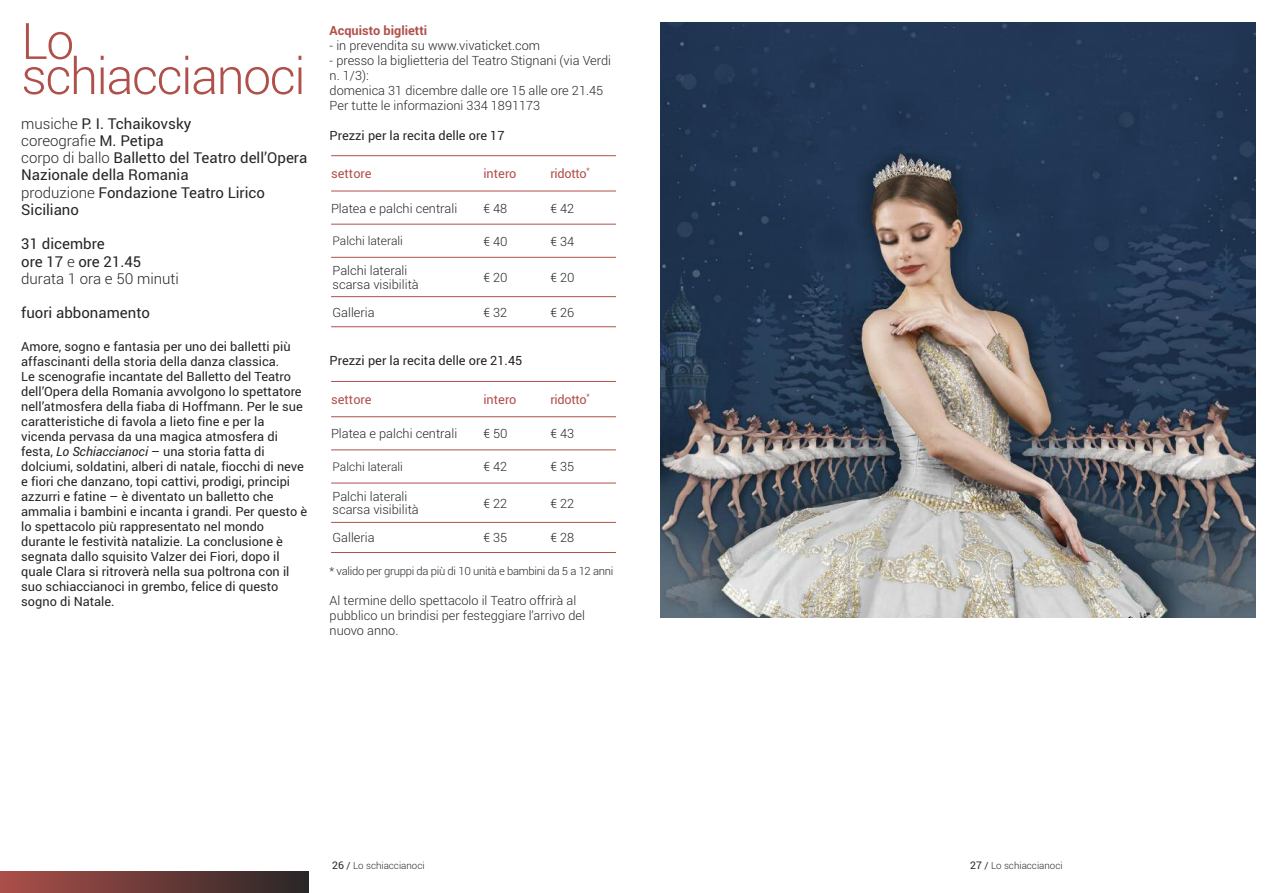
<style>
.page{position:relative;width:1276px;height:893px;background:#fff}
.page>*{position:absolute;margin:0;border:0;box-sizing:border-box;transform-origin:0 0}
.t1{font:300 50.25px "Roboto";letter-spacing:-.03em;color:#b0504a}
.t2{font:15px/17.2px "Roboto";color:#272627}
.t3{font:12.75px/15px "Roboto";color:#272627}
.t4{font:300 12.75px/15px "Roboto";color:#272627}
.t5{font:12.75px "Roboto";color:#b0504a}
.t6{font:12.75px "Roboto Bold OTF";color:#b0504a}
.t7{font:12.75px "Roboto";letter-spacing:-.025em;color:#b0504a}
.t8{font:300 12px "Roboto";color:#272627}
.t9{font:300 11.25px "Roboto";letter-spacing:-.025em;color:#272627}
.t10{font:300 9.75px "Roboto";color:#272627}
.s1{font-weight:300}
.s2{font-style:italic}
.s3{font-weight:400;font-size:10.5px}
.s4{font-weight:400}
</style>
<div class="page">
<img style="left:660px;top:23px;width:595px;height:595px">
<div style="left:0;top:872px;width:308px;height:21px;background:linear-gradient(to right,#ac4f49,#2a2727)"></div>
<hr style="left:331px;top:155px;width:285px;height:1px;background:#b0504a">
<hr style="left:331px;top:191px;width:285px;height:1px;background:#b0504a">
<hr style="left:331px;top:224px;width:285px;height:1px;background:#b0504a">
<hr style="left:331px;top:257px;width:285px;height:1px;background:#b0504a">
<hr style="left:331px;top:296px;width:285px;height:1px;background:#b0504a">
<hr style="left:331px;top:326px;width:285px;height:1px;background:#b0504a">
<hr style="left:331px;top:381px;width:285px;height:1px;background:#b0504a">
<hr style="left:331px;top:416px;width:285px;height:1px;background:#b0504a">
<hr style="left:331px;top:449px;width:285px;height:1px;background:#b0504a">
<hr style="left:331px;top:483px;width:285px;height:1px;background:#b0504a">
<hr style="left:331px;top:522px;width:285px;height:1px;background:#b0504a">
<hr style="left:331px;top:552px;width:285px;height:1px;background:#b0504a">
<h1 class="t1" style="left:21px;top:12px;width:55px">Lo</h1>
<h1 class="t1" style="left:21px;top:47px;width:286px">schiaccianoci</h1>
<p class="t2" style="left:21px;top:115px;width:288px"><span class="s1">musiche</span> P. I. Tchaikovsky<br><span class="s1">coreografie</span> M. Petipa<br><span class="s1">corpo di ballo</span> Balletto del Teatro dell’Opera<br>Nazionale della Romania<br><span class="s1">produzione</span> Fondazione Teatro Lirico<br>Siciliano</p>
<p class="t2" style="left:21px;top:235px;width:159px">31 dicembre<br>ore 17 <span class="s1">e</span> ore 21.45 <span class="s1">durata 1 ora e 50 minuti</span></p>
<p class="t2" style="left:21px;top:304px;width:130px">fuori abbonamento</p>
<p class="t3" style="left:21px;top:339px;width:287px">Amore, sogno e fantasia per uno dei balletti più affascinanti della storia della danza classica.<br>Le scenografie incantate del Balletto del Teatro dell’Opera della Romania avvolgono lo spettatore nell’atmosfera della fiaba di Hoffmann. Per le sue caratteristiche di favola a lieto fine e per la vicenda pervasa da una magica atmosfera di festa, <span class="s2">Lo Schiaccianoci</span> – una storia fatta di dolciumi, soldatini, alberi di natale, fiocchi di neve e fiori che danzano, topi cattivi, prodigi, principi azzurri e fatine – è diventato un balletto che ammalia i bambini e incanta i grandi. Per questo è lo spettacolo più rappresentato nel mondo durante le festività natalizie. La conclusione è segnata dallo squisito Valzer dei Fiori, dopo il quale Clara si ritroverà nella sua poltrona con il suo schiaccianoci in grembo, felice di questo sogno di Natale.</p>
<p class="t6" style="left:330px;top:23px;width:99px">Acquisto biglietti</p>
<p class="t4" style="left:330px;top:38px;width:212px">- in prevendita su www.vivaticket.com</p>
<p class="t4" style="left:330px;top:53px;width:283px">- presso la biglietteria del Teatro Stignani (via Verdi n. 1/3):<br>domenica 31 dicembre dalle ore 15 alle ore 21.45<br>Per tutte le informazioni 334 1891173</p>
<p class="t3" style="left:330px;top:128px;width:176px">Prezzi per la recita delle ore 17</p>
<p class="t5" style="left:331px;top:166px;width:42px">settore</p>
<p class="t5" style="left:483px;top:166px;width:35px">intero</p>
<p class="t7" style="left:550px;top:166px;width:41px">ridotto<sup>*</sup></p>
<p class="t4" style="left:331px;top:201px;width:128px">Platea e palchi centrali</p>
<p class="t4" style="left:483px;top:201px;width:25px">€ 48</p>
<p class="t4" style="left:550px;top:201px;width:25px">€ 42</p>
<p class="t8" style="left:333px;top:234px;width:72px">Palchi laterali</p>
<p class="t4" style="left:483px;top:234px;width:26px">€ 40</p>
<p class="t4" style="left:550px;top:234px;width:25px">€ 34</p>
<p class="t4" style="left:333px;top:264px;width:88px;line-height:13.5px">Palchi laterali scarsa visibilità</p>
<p class="t4" style="left:483px;top:270px;width:26px">€ 20</p>
<p class="t4" style="left:550px;top:270px;width:26px">€ 20</p>
<p class="t4" style="left:333px;top:305px;width:44px">Galleria</p>
<p class="t4" style="left:483px;top:305px;width:25px">€ 32</p>
<p class="t4" style="left:550px;top:305px;width:25px">€ 26</p>
<p class="t3" style="left:330px;top:353px;width:194px">Prezzi per la recita delle ore 21.45</p>
<p class="t5" style="left:331px;top:392px;width:42px">settore</p>
<p class="t5" style="left:483px;top:392px;width:35px">intero</p>
<p class="t7" style="left:550px;top:392px;width:41px">ridotto<sup>*</sup></p>
<p class="t4" style="left:331px;top:426px;width:128px">Platea e palchi centrali</p>
<p class="t4" style="left:483px;top:426px;width:26px">€ 50</p>
<p class="t4" style="left:550px;top:426px;width:25px">€ 43</p>
<p class="t8" style="left:333px;top:460px;width:72px">Palchi laterali</p>
<p class="t4" style="left:483px;top:459px;width:25px">€ 42</p>
<p class="t4" style="left:550px;top:459px;width:25px">€ 35</p>
<p class="t4" style="left:333px;top:490px;width:88px;line-height:13.5px">Palchi laterali scarsa visibilità</p>
<p class="t4" style="left:483px;top:496px;width:25px">€ 22</p>
<p class="t4" style="left:550px;top:496px;width:25px">€ 22</p>
<p class="t4" style="left:333px;top:530px;width:44px">Galleria</p>
<p class="t4" style="left:483px;top:530px;width:25px">€ 35</p>
<p class="t4" style="left:550px;top:530px;width:25px">€ 28</p>
<p class="t9" style="left:330px;top:564px;width:285px">* valido per gruppi da più di 10 unità e bambini da 5 a 12 anni</p>
<p class="t4" style="left:330px;top:593px;width:257px">Al termine dello spettacolo il Teatro offrirà al pubblico un brindisi per festeggiare l’arrivo del nuovo anno.</p>
<p class="t10" style="left:332px;top:860px;width:94px"><span class="s3">26</span> <span class="s4">/</span> Lo schiaccianoci</p>
<p class="t10" style="left:970px;top:860px;width:94px"><span class="s3">27</span> <span class="s4">/</span> Lo schiaccianoci</p>
</div>
